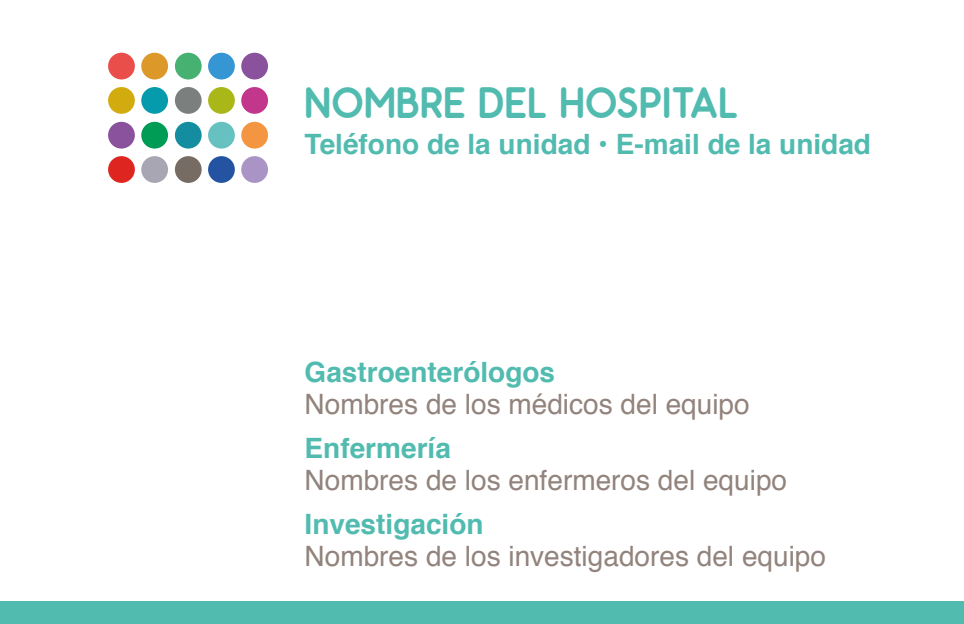
<style>
.page{position:relative;width:964px;height:624px;background:#fff}
.page>*{position:absolute;margin:0;border:0;box-sizing:border-box;transform-origin:0 0}
.t1{font:700 44px "Odin";color:#52bbb0}
.t2{font:28px "Helvetica";color:#92837c}
.t3{font:700 28px "Helvetica";color:#52bbb0}
</style>
<div class="page">
<div style="left:0;top:601px;width:964px;height:23px;background:#52bbb0"></div>
<div style="left:175px;top:87px;width:27px;height:27px;background:#7b7f7d;border-radius:50%"></div>
<div style="left:108px;top:53px;width:27px;height:26px;background:#ea4e4b;border-radius:50%"></div>
<div style="left:141px;top:53px;width:27px;height:26px;background:#dc9829;border-radius:50%"></div>
<div style="left:175px;top:53px;width:27px;height:26px;background:#47b172;border-radius:50%"></div>
<div style="left:208px;top:53px;width:27px;height:26px;background:#3596d3;border-radius:50%"></div>
<div style="left:241px;top:53px;width:27px;height:26px;background:#8a529c;border-radius:50%"></div>
<div style="left:141px;top:87px;width:27px;height:27px;background:#069bac;border-radius:50%"></div>
<div style="left:208px;top:87px;width:27px;height:27px;background:#aab718;border-radius:50%"></div>
<div style="left:241px;top:87px;width:27px;height:27px;background:#c2368c;border-radius:50%"></div>
<div style="left:108px;top:87px;width:27px;height:27px;background:#d2ac0e;border-radius:50%"></div>
<div style="left:141px;top:122px;width:27px;height:26px;background:#009b55;border-radius:50%"></div>
<div style="left:175px;top:122px;width:27px;height:26px;background:#138d9f;border-radius:50%"></div>
<div style="left:208px;top:122px;width:27px;height:26px;background:#66c1c0;border-radius:50%"></div>
<div style="left:241px;top:122px;width:27px;height:26px;background:#f49641;border-radius:50%"></div>
<div style="left:108px;top:122px;width:27px;height:26px;background:#8a519c;border-radius:50%"></div>
<div style="left:141px;top:156px;width:27px;height:27px;background:#a8a6b2;border-radius:50%"></div>
<div style="left:175px;top:156px;width:27px;height:27px;background:#776c64;border-radius:50%"></div>
<div style="left:208px;top:156px;width:27px;height:27px;background:#2454a1;border-radius:50%"></div>
<div style="left:241px;top:156px;width:27px;height:27px;background:#a994c5;border-radius:50%"></div>
<div style="left:108px;top:156px;width:27px;height:27px;background:#de2520;border-radius:50%"></div>
<h1 class="t1" style="left:305px;top:77px;width:436px">NOMBRE DEL HOSPITAL</h1>
<p class="t3" style="left:305px;top:122px;width:568px">Teléfono de la unidad • E-mail de la unidad</p>
<p class="t3" style="left:305px;top:349px;width:252px">Gastroenterólogos</p>
<p class="t2" style="left:305px;top:382px;width:447px">Nombres de los médicos del equipo</p>
<p class="t3" style="left:305px;top:425px;width:148px">Enfermería</p>
<p class="t2" style="left:305px;top:458px;width:484px">Nombres de los enfermeros del equipo</p>
<p class="t3" style="left:305px;top:501px;width:180px">Investigación</p>
<p class="t2" style="left:305px;top:534px;width:523px">Nombres de los investigadores del equipo</p>
</div>
